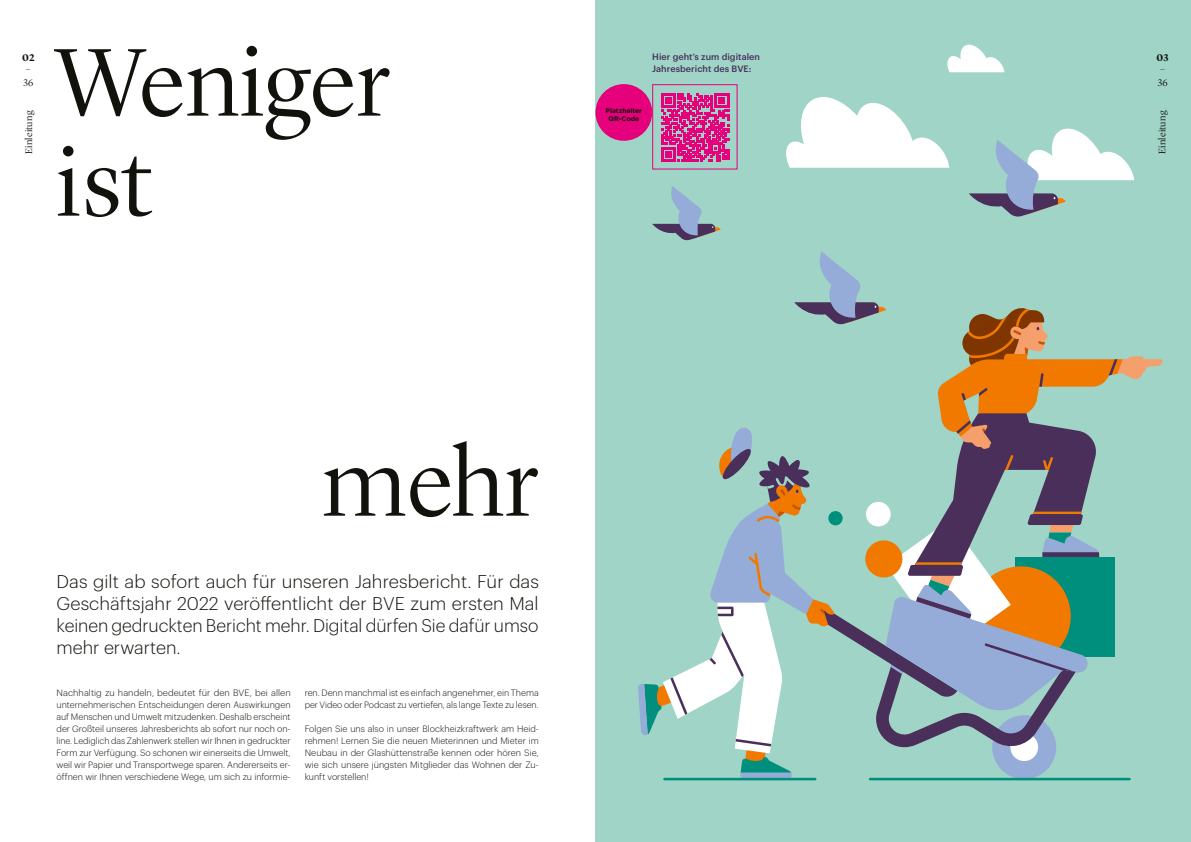
<style>
.page{position:relative;width:1191px;height:842px;background:#fff}
.page>*{position:absolute;margin:0;border:0;box-sizing:border-box;transform-origin:0 0}
.t1{font:300 100px/100px "Lyon Display";letter-spacing:.005em;color:#12120d}
.t2{font:300 18px/22px "Graphik";letter-spacing:-.005em;color:#12120d;text-align:justify}
.t3{font:300 10px/12.5px "Lyon Display";letter-spacing:.025em;color:#12120d}
.t4{font:700 10px "Lyon Display";color:#12120d}
.t5{font:300 9px/12px "Graphik";color:#12120d;text-align:justify}
.t6{font:500 9px/12px "Graphik";letter-spacing:.005em;color:#492f5a}
.t7{font:700 6.7px/7.5px "Gotham EIGA";color:#12120d;text-align:center}
</style>
<div class="page">
<div style="left:595px;top:0;width:596px;height:842px;background:#9fd4c6"></div>
<svg style="left:652px;top:186px;width:68px;height:55px"></svg>
<svg style="left:947px;top:44px;width:57px;height:28px"></svg>
<svg style="left:786px;top:97px;width:163px;height:71px"></svg>
<svg style="left:969px;top:128px;width:165px;height:89px"></svg>
<hr style="left:870px;top:778px;width:259px;height:2px;background:#008f7c">
<hr style="left:664px;top:778px;width:151px;height:2px;background:#008f7c">
<svg style="left:638px;top:252px;width:524px;height:527px"></svg>
<div style="left:652px;top:84px;width:85px;height:86px;border:1px solid #e6007c"></div>
<svg style="left:661px;top:93px;width:68px;height:68px"></svg>
<div style="left:595px;top:84px;width:57px;height:57px;background:#e6007c;border-radius:50%"></div>
<h1 class="t1" style="left:56px;top:26px;width:335px">Weniger ist</h1>
<p class="t6" style="left:652px;top:50px;width:109px">Hier geht’s zum digitalen<br>Jahresbericht des BVE:</p>
<p class="t4" style="left:1156px;top:50px;width:14px">03</p>
<p class="t3" style="left:1157px;top:63px;width:11px">–<br>36</p>
<p class="t4" style="left:22px;top:50px;width:14px">02</p>
<p class="t3" style="left:23px;top:63px;width:11px">–<br>36</p>
<p class="t3" style="left:22px;top:154px;width:45px;rotate:-90deg">Einleitung</p>
<p class="t3" style="left:1155px;top:154px;width:45px;rotate:-90deg">Einleitung</p>
<p class="t7" style="left:605px;top:107px;width:38px">Platzhalter<br>QR-Code</p>
<h1 class="t1" style="left:322px;top:426px;width:217px">mehr</h1>
<h2 class="t2" style="left:57px;top:569px;width:484px">Das gilt ab sofort auch für unseren Jahresbericht. Für das Geschäftsjahr 2022 veröffentlicht der BVE zum ersten Mal keinen gedruckten Bericht mehr. Digital dürfen Sie dafür umso mehr erwarten.</h2>
<p class="t5" style="left:57px;top:686px;width:236px">Nachhaltig zu handeln, bedeutet für den BVE, bei allen unternehmerischen Entscheidungen deren Auswirkungen auf Menschen und Umwelt mitzudenken. Deshalb erscheint der Großteil unseres Jahresberichts ab sofort nur noch on&shy;line. Lediglich das Zahlenwerk stellen wir Ihnen in gedruckter Form zur Verfügung. So schonen wir einerseits die Umwelt, weil wir Papier und Transportwege sparen. Andererseits er&shy;öffnen wir Ihnen verschiedene Wege, um sich zu informie-</p>
<p class="t5" style="left:305px;top:686px;width:235px">ren. Denn manchmal ist es einfach angenehmer, ein Thema per Video oder Podcast zu vertiefen, als lange Texte zu lesen.</p>
<p class="t5" style="left:305px;top:722px;width:236px">Folgen Sie uns also in unser Blockheizkraftwerk am Heid&shy;rehmen! Lernen Sie die neuen Mieterinnen und Mieter im Neubau in der Glashüttenstraße kennen oder hören Sie, wie sich unsere jüngsten Mitglieder das Wohnen der Zu&shy;kunft vorstellen!</p>
</div>
